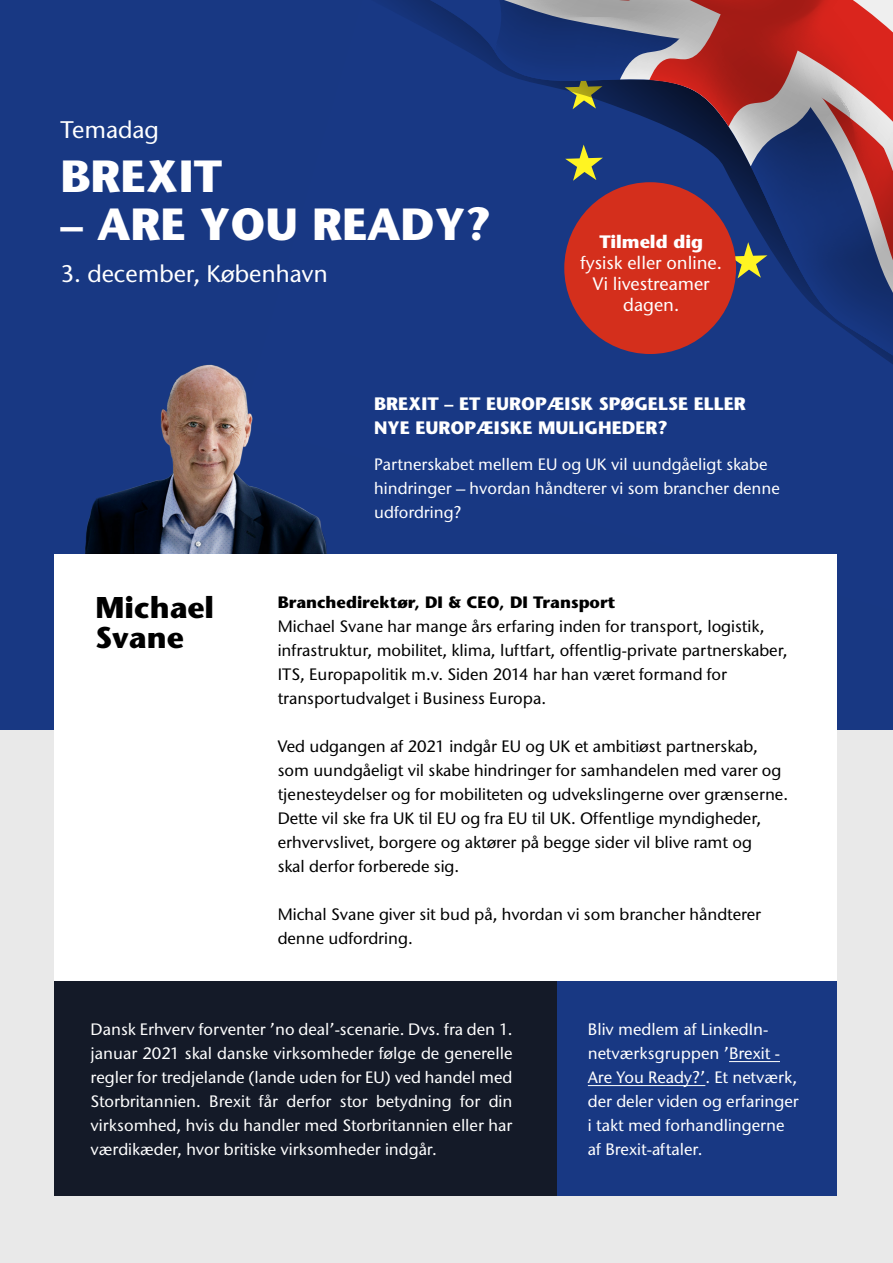
<style>
.page{position:relative;width:893px;height:1263px;background:#fff}
.page>*{position:absolute;margin:0;border:0;box-sizing:border-box;transform-origin:0 0}
.t1{font:700 45px "Stone Sans";color:#fff}
.t2{font:700 30px/30px "Stone Sans";color:#000}
.t3{font:24px "ITC Stone Sans";color:#fff}
.t4{font:700 18px "Stone Sans";color:#fff}
.t5{font:18px/21px "ITC Stone Sans";color:#fff;text-align:center}
.t6{font:16.5px/24px "ITC Stone Sans";color:#000}
.t7{font:16.5px/24px "ITC Stone Sans";color:#fff}
.t8{font:700 16.5px "Stone Sans";color:#000}
</style>
<div class="page">
<div style="left:0;top:730px;width:893px;height:533px;background:#e9e9e9"></div>
<div style="left:0;top:0;width:893px;height:729px;background:#183883"></div>
<svg style="left:389px;top:0;width:504px;height:364px"></svg>
<div style="left:54px;top:555px;width:783px;height:426px;background:#fff"></div>
<div style="left:54px;top:981px;width:503px;height:215px;background:#141a28"></div>
<img style="left:85px;top:364px;width:242px;height:190px">
<div style="left:557px;top:981px;width:280px;height:215px;background:#183883"></div>
<hr style="left:729px;top:1061px;width:51px;height:1px;background:#fff">
<hr style="left:588px;top:1085px;width:117px;height:1px;background:#fff">
<div style="left:564px;top:182px;width:172px;height:172px;background:#d42f1c;border-radius:50%"></div>
<h3 class="t3" style="left:60px;top:115px;width:100px">Temadag</h3>
<h1 class="t1" style="left:60px;top:149px;width:163px">Brexit</h1>
<h1 class="t1" style="left:60px;top:197px;width:433px">– are you ready?</h1>
<h3 class="t3" style="left:60px;top:259px;width:269px">3. december, København</h3>
<p class="t4" style="left:599px;top:230px;width:105px">Tilmeld dig</p>
<p class="t5" style="left:581px;top:252px;width:143px">fysisk eller online.<br>Vi livestreamer dagen.</p>
<h2 class="t2" style="left:96px;top:593px;width:120px">Michael<br>Svane</h2>
<p class="t4" style="left:374px;top:393px;width:24px">BREXIT</p>
<p class="t4" style="left:445px;top:393px;width:55px">– ET EURO</p>
<p class="t4" style="left:535px;top:393px;width:200px">PÆISK SPØGELSE ELLER</p>
<p class="t4" style="left:374px;top:417px;width:55px">NYE EURO</p>
<p class="t4" style="left:465px;top:417px;width:160px">PÆISKE MULIGHEDER</p>
<p class="t4" style="left:657px;top:417px;width:12px">?</p>
<p class="t7" style="left:374px;top:452px;width:407px">Partnerskabet mellem EU og UK vil uundgåeligt skabe hindringer – hvordan håndterer vi som brancher denne udfordring?</p>
<p class="t8" style="left:278px;top:592px;width:339px">Branchedirektør, DI &amp; CEO, DI Transport</p>
<p class="t6" style="left:278px;top:614px;width:511px">Michael Svane har mange års erfaring inden for transport, logistik, infrastruktur, mobilitet, klima, luftfart, offentlig-private partnerskaber, ITS, Europapolitik m.v. Siden 2014 har han været formand for transportudvalget i Business Europa.</p>
<p class="t6" style="left:278px;top:734px;width:512px">Ved udgangen af 2021 indgår EU og UK et ambitiøst partnerskab, som uundgåeligt vil skabe hindringer for samhandelen med varer og tjenesteydelser og for mobiliteten og udvekslingerne over grænserne.<br>Dette vil ske fra UK til EU og fra EU til UK. Offentlige myndigheder, erhvervslivet, borgere og aktører på begge sider vil blive ramt og<br>skal derfor forberede sig.</p>
<p class="t6" style="left:278px;top:902px;width:485px">Michal Svane giver sit bud på, hvordan vi som brancher håndterer denne udfordring.</p>
<p class="t7" style="left:91px;top:1017px;width:423px;text-align:justify">Dansk Erhverv forventer ’no deal’-scenarie. Dvs. fra den 1. januar 2021 skal danske virksomheder følge de generelle regler for tredjelande (lande uden for EU) ved handel med Storbritannien. Brexit får derfor stor betydning for din virksomhed, hvis du handler med Storbritannien eller har værdikæder, hvor britiske virksomheder indgår.</p>
<p class="t7" style="left:588px;top:1017px;width:212px">Bliv medlem af LinkedIn&shy;netværksgruppen ’Brexit -<br>Are You Ready?’. Et netværk, der deler viden og erfaringer i takt med forhandlingerne af Brexit-aftaler.</p>
</div>
